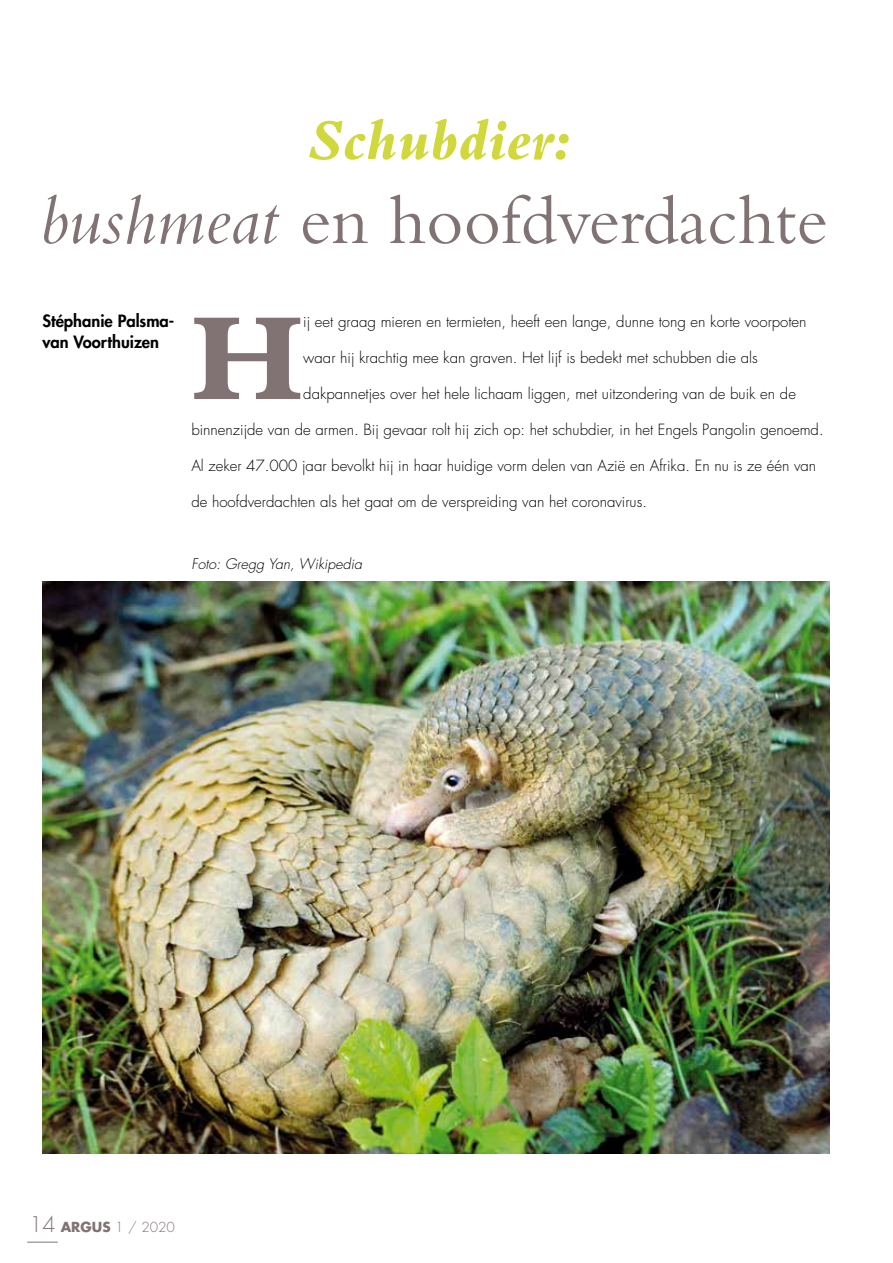
<style>
.page{position:relative;width:893px;height:1263px;background:#fff}
.page>*{position:absolute;margin:0;border:0;box-sizing:border-box;transform-origin:0 0}
.t1{font:800 130.8px "Bembo";color:#817374}
.t2{font:72px "Bembo";color:#817374}
.t3{font:italic 800 60px "Bembo";color:#d1d83e}
.t4{font:800 16.5px/21px "Futura Std";color:#000}
.t5{font:300 15px "Futura Std";color:#000}
.t6{font:italic 300 14.25px "Futura Std";color:#000}
.t7{font:300 13.5px "Futura Std";color:#817374}
.s1{font-size:21px}
.s2{font-weight:700}
</style>
<div class="page">
<hr style="left:27px;top:1242px;width:31px;height:1px;background:#817374">
<img style="left:43px;top:581px;width:786px;height:572px">
<svg style="left:44px;top:195px;width:235px;height:49px"></svg>
<h3 class="t3" style="left:307px;top:107px;width:266px">Schubdier:</h3>
<h2 class="t2" style="left:299px;top:178px;width:530px">en hoofdverdachte</h2>
<p class="t4" style="left:43px;top:310px;width:133px">Stéphanie Palsma&shy;van Voorthuizen</p>
<h1 class="t1" style="left:191px;top:284px;width:113px">H</h1>
<p class="t5" style="left:303px;top:312px;width:505px">ij eet graag mieren en termieten, heeft een lange, dunne tong en korte voorpoten</p>
<p class="t5" style="left:303px;top:348px;width:456px">waar hij krachtig mee kan graven. Het lijf is bedekt met schubben die als</p>
<p class="t5" style="left:303px;top:384px;width:494px">dakpannetjes over het hele lichaam liggen, met uitzondering van de buik en de</p>
<p class="t5" style="left:191px;top:420px;width:634px">binnenzijde van de armen. Bij gevaar rolt hij zich op: het schubdier, in het Engels Pangolin genoemd.</p>
<p class="t5" style="left:191px;top:456px;width:626px">Al zeker 47.000 jaar bevolkt hij in haar huidige vorm delen van Azië en Afrika. En nu is ze één van</p>
<p class="t5" style="left:191px;top:492px;width:457px">de hoofdverdachten als het gaat om de verspreiding van het coronavirus.</p>
<p class="t6" style="left:191px;top:555px;width:172px">Foto: Gregg Yan, Wikipedia</p>
<p class="t7" style="left:30px;top:1219px;width:147px"><span class="s1">14</span> <span class="s2">ARGUS</span> 1 / 2020</p>
</div>
